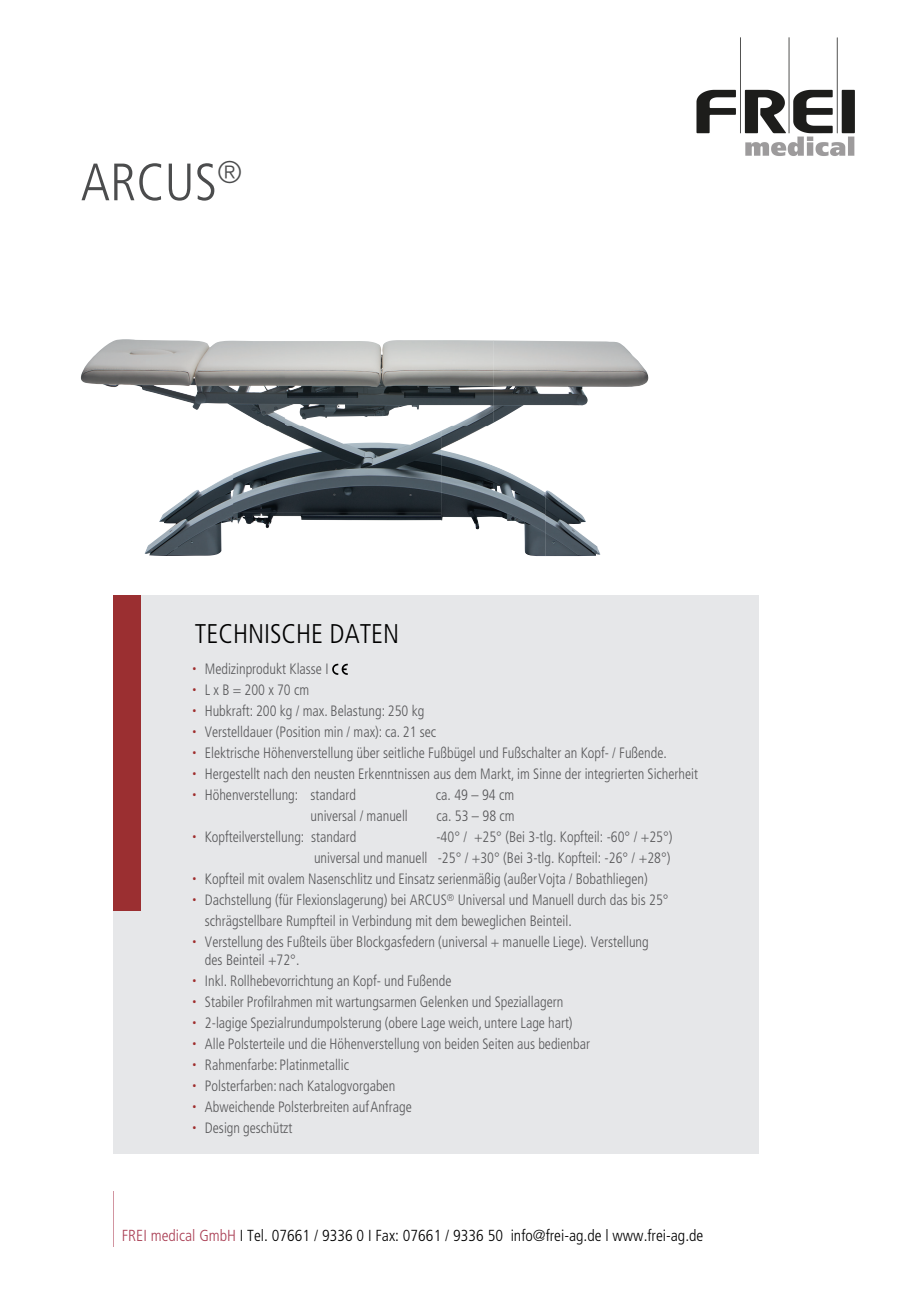
<style>
.page{position:relative;width:919px;height:1289px;background:#fff}
.page>*{position:absolute;margin:0;border:0;box-sizing:border-box;transform-origin:0 0}
.t1{font:300 condensed 52.5px "Frutiger LT Pro";color:#4b4c4d}
.t2{font:300 condensed 27px "Frutiger LT Pro";color:#000}
.t3{font:300 condensed 16.05px "Frutiger LT Pro";color:#000}
.t4{font:300 condensed 15px/21.1px "Frutiger LT Pro";color:#58585a;scale:.95 1}
.s1{font-family:"Roboto Condensed";font-stretch:normal;color:#9f2d2d}
.s2{color:#aa4055}
</style>
<div class="page">
<div style="left:113px;top:595px;width:646px;height:559px;background:#e6e7e9"></div>
<img style="left:81px;top:339px;width:412px;height:87px">
<img style="left:493px;top:340px;width:155px;height:83px">
<img style="left:233px;top:426px;width:208px;height:102px">
<img style="left:441px;top:426px;width:104px;height:130px">
<img style="left:145px;top:474px;width:88px;height:82px">
<img style="left:545px;top:490px;width:52px;height:66px">
<svg style="left:597px;top:546px;width:3px;height:8px"></svg>
<div style="left:113px;top:595px;width:28px;height:315px;background:#9b2f31"></div>
<img style="left:113px;top:1191px;width:1px;height:55px">
<img style="left:696px;top:37px;width:159px;height:119px">
<svg style="left:332px;top:663px;width:16px;height:12px"></svg>
<h1 class="t1" style="left:81px;top:152px;width:163px">ARCUS<sup>®</sup></h1>
<h2 class="t2" style="left:195px;top:618px;width:206px">TECHNISCHE DATEN</h2>
<p class="t4" style="left:192px;top:658px;width:145px"><span class="s1">•</span> Medizinprodukt Klasse I</p>
<p class="t4" style="left:192px;top:679px;width:125px"><span class="s1">•</span> L x B = 200 x 70 cm</p>
<p class="t4" style="left:192px;top:700px;width:246px"><span class="s1">•</span> Hubkraft: 200 kg / max. Belastung: 250 kg</p>
<p class="t4" style="left:192px;top:721px;width:258px"><span class="s1">•</span> Verstelldauer (Position min / max): ca. 21 sec</p>
<p class="t4" style="left:192px;top:742px;width:501px"><span class="s1">•</span> Elektrische Höhenverstellung über seitliche Fußbügel und Fußschalter an Kopf- / Fußende.</p>
<p class="t4" style="left:192px;top:763px;width:534px"><span class="s1">•</span> Hergestellt nach den neusten Erkenntnissen aus dem Markt, im Sinne der integrierten Sicherheit</p>
<p class="t4" style="left:310px;top:784px;width:104px;text-indent:-118px"><span class="s1">•</span> Höhenverstellung: standard<br>universal / manuell</p>
<p class="t4" style="left:192px;top:826px;width:175px"><span class="s1">•</span> Kopfteilverstellung: standard</p>
<p class="t4" style="left:436px;top:784px;width:84px">ca. 49 – 94 cm</p>
<p class="t4" style="left:436px;top:805px;width:84px">ca. 53 – 98 cm</p>
<p class="t4" style="left:436px;top:826px;width:250px">-40° / +25° (Bei 3-tlg. Kopfteil: -60° / +25°)</p>
<p class="t4" style="left:314px;top:847px;width:376px">universal und manuell -25° / +30° (Bei 3-tlg. Kopfteil: -26° / +28°)</p>
<p class="t4" style="left:192px;top:868px;width:481px"><span class="s1">•</span> Kopfteil mit ovalem Nasenschlitz und Einsatz serienmäßig (außer Vojta / Bobathliegen)</p>
<p class="t4" style="left:205px;top:889px;width:489px;text-indent:-13px"><span class="s1">•</span> Dachstellung (für Flexionslagerung) bei ARCUS<sup>®</sup> Universal und Manuell durch das bis 25° schrägstellbare Rumpfteil in Verbindung mit dem beweglichen Beinteil.</p>
<p class="t4" style="left:205px;top:933px;width:468px;line-height:18px;text-indent:-13px"><span class="s1">•</span> Verstellung des Fußteils über Blockgasfedern (universal + manuelle Liege). Verstellung des Beinteil +72°.</p>
<p class="t4" style="left:192px;top:970px;width:274px"><span class="s1">•</span> Inkl. Rollhebevorrichtung an Kopf- und Fußende</p>
<p class="t4" style="left:192px;top:991px;width:392px"><span class="s1">•</span> Stabiler Profilrahmen mit wartungsarmen Gelenken und Speziallagern</p>
<p class="t4" style="left:192px;top:1012px;width:402px"><span class="s1">•</span> 2-lagige Spezialrundumpolsterung (obere Lage weich, untere Lage hart)</p>
<p class="t4" style="left:192px;top:1033px;width:420px"><span class="s1">•</span> Alle Polsterteile und die Höhenverstellung von beiden Seiten aus bedienbar</p>
<p class="t4" style="left:192px;top:1054px;width:166px"><span class="s1">•</span> Rahmenfarbe: Platinmetallic</p>
<p class="t4" style="left:192px;top:1075px;width:215px"><span class="s1">•</span> Polsterfarben: nach Katalogvorgaben</p>
<p class="t4" style="left:192px;top:1096px;width:232px"><span class="s1">•</span> Abweichende Polsterbreiten auf Anfrage</p>
<p class="t4" style="left:192px;top:1117px;width:107px"><span class="s1">•</span> Design geschützt</p>
<p class="t3" style="left:122px;top:1225px;width:583px"><span class="s2">FREI medical GmbH</span> I Tel. 07661 / 9336 0 I Fax: 07661 / 9336 50 info@frei-ag.de l www.frei-ag.de</p>
</div>
